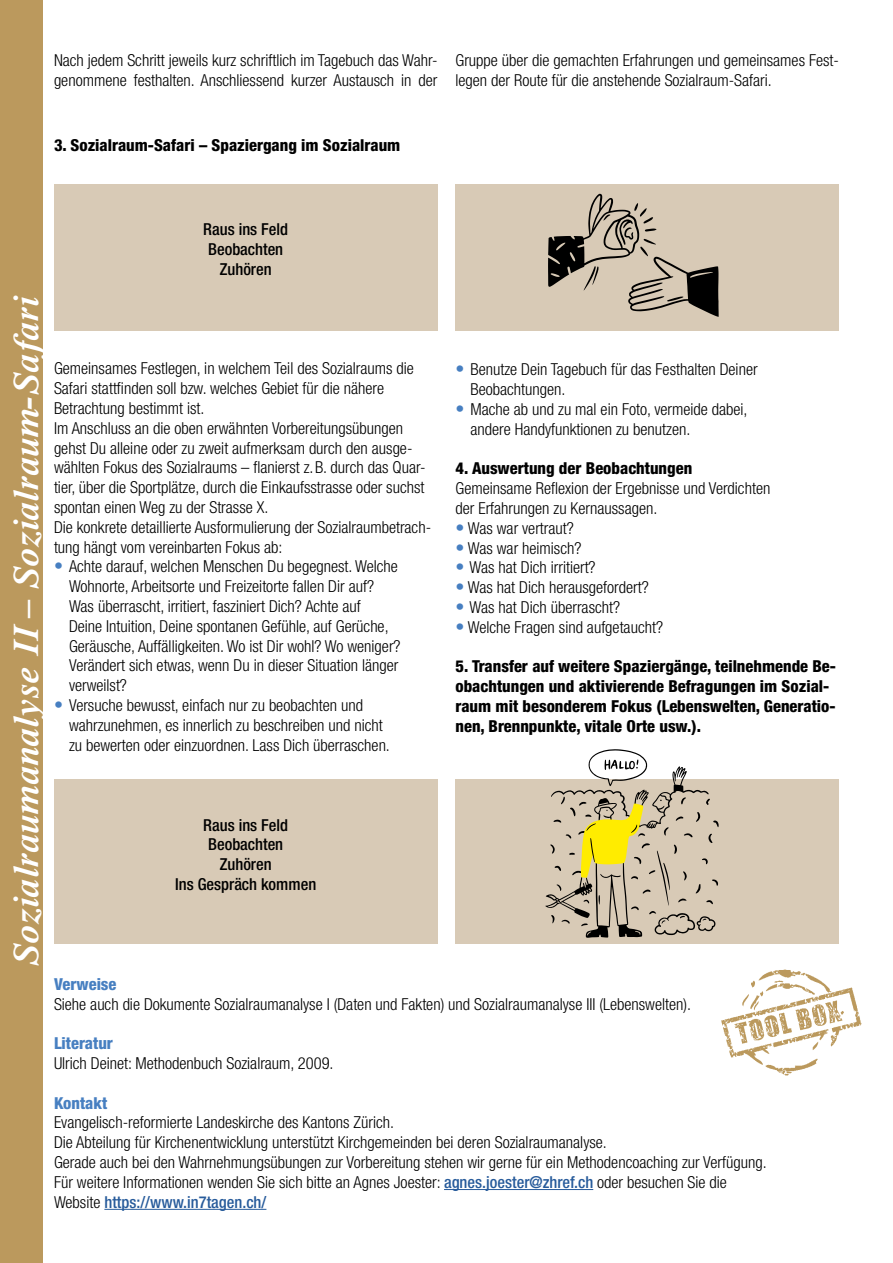
<style>
.page{position:relative;width:893px;height:1263px;background:#fff}
.page>*{position:absolute;margin:0;border:0;box-sizing:border-box;transform-origin:0 0}
.t1{font:italic 600 36px "Times NRMT Pro";color:#fff}
.t2{font:300 condensed 16.5px/19.8px "Helvetica Neue LT Pro";color:#000}
.t3{font:800 condensed 16.5px/19.8px "Helvetica Neue LT Pro";color:#000}
.t4{font:500 condensed 16.5px/19.8px "Helvetica Neue LT Pro";color:#000;text-align:center}
.t5{font:800 condensed 16.5px "Helvetica Neue LT Pro";color:#477fc1}
.s1{font-weight:400;font-stretch:normal;font-size:18px;color:#477fc1}
.s2{font-weight:500;color:#275b9b}
</style>
<div class="page">
<div style="left:0;top:0;width:43px;height:1263px;background:#bb995d"></div>
<img style="left:721px;top:969px;width:141px;height:107px">
<hr style="left:444px;top:1189px;width:149px;height:1px;background:#275b9b">
<hr style="left:104px;top:1209px;width:162px;height:1px;background:#275b9b">
<div style="left:54px;top:184px;width:383px;height:147px;background:#d8cab6"></div>
<div style="left:54px;top:779px;width:383px;height:165px;background:#d8cab6"></div>
<div style="left:455px;top:779px;width:384px;height:165px;background:#d8cab6"></div>
<div style="left:455px;top:184px;width:384px;height:147px;background:#d8cab6"></div>
<svg style="left:548px;top:194px;width:171px;height:123px"></svg>
<svg style="left:545px;top:749px;width:174px;height:189px"></svg>
<p class="t2" style="left:54px;top:50px;width:385px">Nach jedem Schritt jeweils kurz schriftlich im Tagebuch das Wahr&shy;genommene festhalten. Anschliessend kurzer Austausch in der</p>
<p class="t2" style="left:455px;top:50px;width:385px">Gruppe über die gemachten Erfahrungen und gemeinsames Fest&shy;legen der Route für die anstehende Sozialraum-Safari.</p>
<p class="t3" style="left:54px;top:135px;width:348px">3. Sozialraum-Safari – Spaziergang im Sozialraum</p>
<p class="t4" style="left:203px;top:219px;width:86px">Raus ins Feld<br>Beobachten<br>Zuhören</p>
<h1 class="t1" style="left:5px;top:967px;width:673px;rotate:-90deg">Sozialraumanalyse II – Sozialraum-Safari</h1>
<p class="t2" style="left:54px;top:358px;width:379px">Gemeinsames Festlegen, in welchem Teil des Sozialraums die Safari stattfinden soll bzw. welches Gebiet für die nähere Betrachtung bestimmt ist.<br>Im Anschluss an die oben erwähnten Vorbereitungsübungen gehst Du alleine oder zu zweit aufmerksam durch den ausge&shy;wählten Fokus des Sozialraums – flanierst z.B. durch das Quar&shy;tier, über die Sportplätze, durch die Einkaufsstrasse oder suchst spontan einen Weg zu der Strasse X.<br>Die konkrete detaillierte Ausformulierung der Sozialraumbetrach&shy;tung hängt vom vereinbarten Fokus ab:</p>
<p class="t2" style="left:69px;top:556px;width:333px;text-indent:-15px"><span class="s1">•</span> Achte darauf, welchen Menschen Du begegnest. Welche Wohnorte, Arbeitsorte und Freizeitorte fallen Dir auf?<br>Was überrascht, irritiert, fasziniert Dich? Achte auf<br>Deine Intuition, Deine spontanen Gefühle, auf Gerüche, Geräusche, Auffälligkeiten. Wo ist Dir wohl? Wo weniger?<br>Verändert sich etwas, wenn Du in dieser Situation länger verweilst?</p>
<p class="t2" style="left:69px;top:695px;width:322px;text-indent:-15px"><span class="s1">•</span> Versuche bewusst, einfach nur zu beobachten und wahrzunehmen, es innerlich zu beschreiben und nicht zu bewerten oder einzuordnen. Lass Dich überraschen.</p>
<p class="t4" style="left:175px;top:815px;width:143px">Raus ins Feld<br>Beobachten<br>Zuhören<br>Ins Gespräch kommen</p>
<p class="t2" style="left:470px;top:360px;width:289px;text-indent:-15px"><span class="s1">•</span> Benutze Dein Tagebuch für das Festhalten Deiner<br>Beobachtungen.</p>
<p class="t2" style="left:470px;top:399px;width:279px;text-indent:-15px"><span class="s1">•</span> Mache ab und zu mal ein Foto, vermeide dabei, andere Handyfunktionen zu benutzen.</p>
<p class="t3" style="left:455px;top:458px;width:238px">4. Auswertung der Beobachtungen</p>
<p class="t2" style="left:455px;top:478px;width:316px">Gemeinsame Reflexion der Ergebnisse und Verdichten der Erfahrungen zu Kernaussagen.</p>
<p class="t2" style="left:455px;top:518px;width:120px"><span class="s1">•</span> Was war vertraut?</p>
<p class="t2" style="left:455px;top:538px;width:127px"><span class="s1">•</span> Was war heimisch?</p>
<p class="t2" style="left:455px;top:558px;width:142px"><span class="s1">•</span> Was hat Dich irritiert?</p>
<p class="t2" style="left:455px;top:577px;width:195px"><span class="s1">•</span> Was hat Dich herausgefordert?</p>
<p class="t2" style="left:455px;top:597px;width:166px"><span class="s1">•</span> Was hat Dich überrascht?</p>
<p class="t2" style="left:455px;top:617px;width:209px"><span class="s1">•</span> Welche Fragen sind aufgetaucht?</p>
<p class="t3" style="left:455px;top:656px;width:382px">5. Transfer auf weitere Spaziergänge, teilnehmende Be&shy;obachtungen und aktivierende Befragungen im Sozial&shy;raum mit besonderem Fokus (Lebenswelten, Generatio&shy;nen, Brennpunkte, vitale Orte usw.).</p>
<p class="t5" style="left:54px;top:974px;width:64px">Verweise</p>
<p class="t2" style="left:54px;top:994px;width:638px">Siehe auch die Dokumente Sozialraumanalyse I (Daten und Fakten) und Sozialraumanalyse III (Lebenswelten).</p>
<p class="t5" style="left:54px;top:1033px;width:61px">Literatur</p>
<p class="t2" style="left:54px;top:1053px;width:281px">Ulrich Deinet: Methodenbuch Sozialraum, 2009.</p>
<p class="t5" style="left:54px;top:1093px;width:55px">Kontakt</p>
<p class="t2" style="left:54px;top:1113px;width:714px">Evangelisch-reformierte Landeskirche des Kantons Zürich.<br>Die Abteilung für Kirchenentwicklung unterstützt Kirchgemeinden bei deren Sozialraumanalyse.<br>Gerade auch bei den Wahrnehmungsübungen zur Vorbereitung stehen wir gerne für ein Methodencoaching zur Verfügung.<br>Für weitere Informationen wenden Sie sich bitte an Agnes Joester: <span class="s2">agnes.joester@zhref.ch</span> oder besuchen Sie die Website <span class="s2">https://www.in7tagen.ch/</span></p>
</div>
